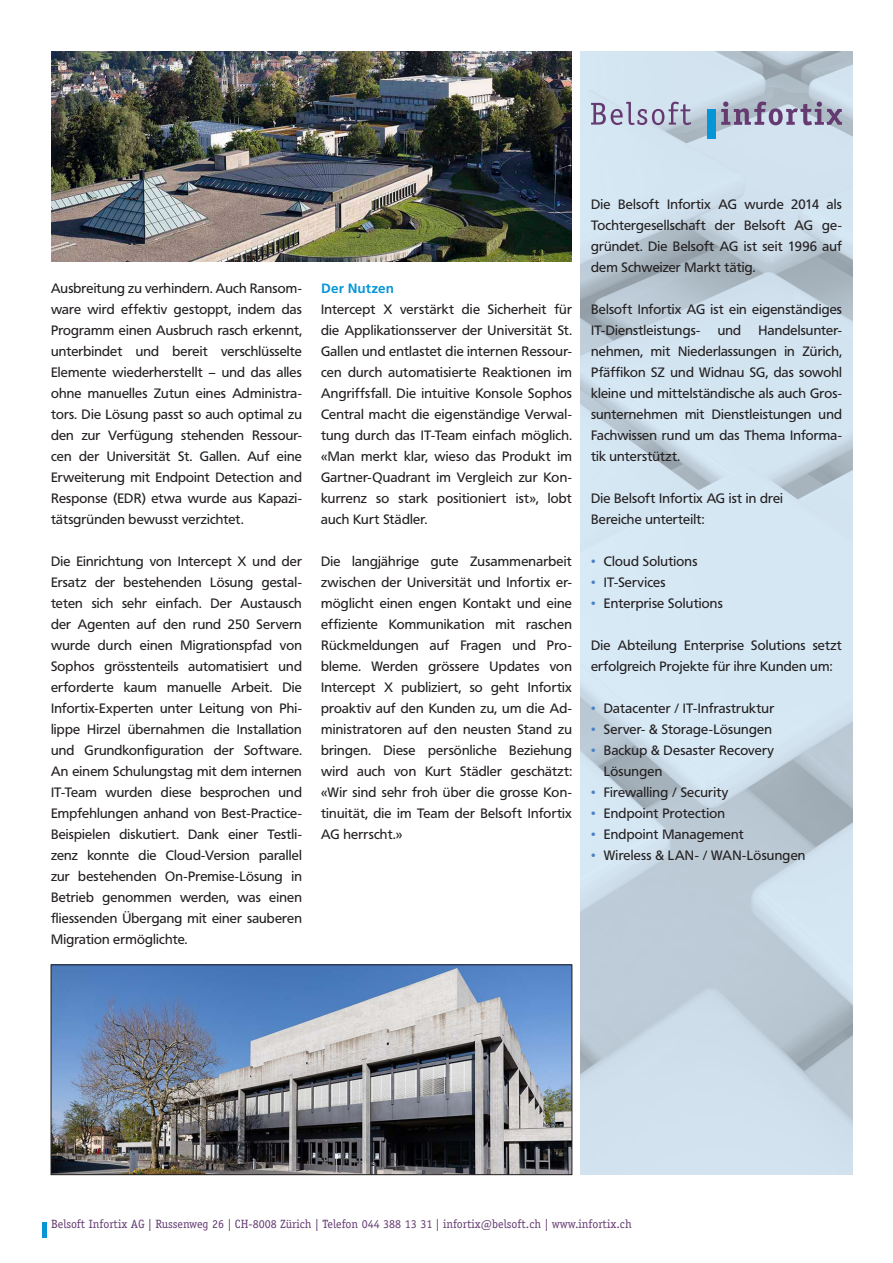
<style>
.page{position:relative;width:893px;height:1263px;background:#fff}
.page>*{position:absolute;margin:0;border:0;box-sizing:border-box;transform-origin:0 0}
.Lauftext{font:13.5px/21px "Frutiger BQ";letter-spacing:.015em;color:#231f20;text-align:justify}
.Aufzählung{font:13.5px/21px "Frutiger BQ";letter-spacing:.015em;color:#231f20}
.Titel_im_Lauftext{font:700 13.5px "Frutiger LT Std";letter-spacing:.01em;color:#0696d7}
.t1{font:12px "Officina Serif Std";color:#643a71}
.s1{color:#4b82c3}
</style>
<div class="page">
<img style="left:51px;top:51px;width:521px;height:210px">
<img style="left:580px;top:51px;width:273px;height:1124px">
<svg style="left:591px;top:102px;width:100px;height:23px;background:#b2b2cb"></svg>
<div style="left:707px;top:109px;width:9px;height:30px;background:#0696d7"></div>
<svg style="left:721px;top:102px;width:121px;height:23px;background:#9b95b0"></svg>
<hr style="left:43px;top:1222px;width:4px;height:16px;background:#0696d7">
<img style="left:53px;top:967px;width:517px;height:206px">
<div style="left:51px;top:965px;width:521px;height:210px;border:1px solid #231f20"></div>
<p class="Lauftext" style="left:51px;top:277px;width:252px">Ausbreitung zu verhindern. Auch Ransom&shy;ware wird effektiv gestoppt, indem das Programm einen Ausbruch rasch erkennt, unterbindet und bereit verschlüsselte Elemente wiederherstellt – und das alles ohne manuelles Zutun eines Administra&shy;tors. Die Lösung passt so auch optimal zu den zur Verfügung stehenden Ressour&shy;cen der Universität St. Gallen. Auf eine Erweiterung mit Endpoint Detection and Response (EDR) etwa wurde aus Kapazi&shy;tätsgründen bewusst verzichtet.</p>
<p class="Lauftext" style="left:51px;top:550px;width:252px">Die Einrichtung von Intercept X und der Ersatz der bestehenden Lösung gestal&shy;teten sich sehr einfach. Der Austausch der Agenten auf den rund 250 Servern wurde durch einen Migrationspfad von Sophos grösstenteils automatisiert und erforderte kaum manuelle Arbeit. Die Infortix-Experten unter Leitung von Phi&shy;lippe Hirzel übernahmen die Installation und Grundkonfiguration der Software.<br>An einem Schulungstag mit dem internen IT-Team wurden diese besprochen und Empfehlungen anhand von Best-Practice-Beispielen diskutiert. Dank einer Testli&shy;zenz konnte die Cloud-Version parallel zur bestehenden On-Premise-Lösung in Betrieb genommen werden, was einen fliessenden Übergang mit einer sauberen Migration ermöglichte.</p>
<p class="Titel_im_Lauftext" style="left:321px;top:280px;width:75px">Der Nutzen</p>
<p class="Lauftext" style="left:321px;top:298px;width:252px">Intercept X verstärkt die Sicherheit für die Applikationsserver der Universität St.<br>Gallen und entlastet die internen Ressour&shy;cen durch automatisierte Reaktionen im Angriffsfall. Die intuitive Konsole Sophos Central macht die eigenständige Verwal&shy;tung durch das IT-Team einfach möglich. «Man merkt klar, wieso das Produkt im Gartner-Quadrant im Vergleich zur Kon&shy;kurrenz so stark positioniert ist», lobt auch Kurt Städler.</p>
<p class="Lauftext" style="left:321px;top:550px;width:252px">Die langjährige gute Zusammenarbeit zwischen der Universität und Infortix er&shy;möglicht einen engen Kontakt und eine effiziente Kommunikation mit raschen Rückmeldungen auf Fragen und Pro&shy;bleme. Werden grössere Updates von Intercept X publiziert, so geht Infortix proaktiv auf den Kunden zu, um die Ad&shy;ministratoren auf den neusten Stand zu bringen. Diese persönliche Beziehung wird auch von Kurt Städler geschätzt: «Wir sind sehr froh über die grosse Kon&shy;tinuität, die im Team der Belsoft Infortix AG herrscht.»</p>
<p class="Lauftext" style="left:591px;top:193px;width:252px">Die Belsoft Infortix AG wurde 2014 als Tochtergesellschaft der Belsoft AG ge&shy;gründet. Die Belsoft AG ist seit 1996 auf dem Schweizer Markt tätig.</p>
<p class="Lauftext" style="left:591px;top:298px;width:252px">Belsoft Infortix AG ist ein eigenständiges<br>IT-Dienstleistungs-</p>
<p class="Lauftext" style="left:591px;top:319px;width:252px;text-indent:167px">Handelsunter&shy;nehmen, mit Niederlassungen in Zürich, Pfäffikon SZ und Widnau SG, das sowohl kleine und mittelständische als auch Gros&shy;sunternehmen mit Dienstleistungen und Fachwissen rund um das Thema Informa&shy;tik unterstützt.</p>
<p class="Lauftext" style="left:591px;top:487px;width:194px">Die Belsoft Infortix AG ist in drei<br>Bereiche unterteilt:</p>
<p class="Aufzählung" style="left:591px;top:550px;width:108px"><span class="s1">•</span> Cloud Solutions</p>
<p class="Aufzählung" style="left:591px;top:571px;width:76px"><span class="s1">•</span> IT-Services</p>
<p class="Aufzählung" style="left:591px;top:592px;width:133px"><span class="s1">•</span> Enterprise Solutions</p>
<p class="Lauftext" style="left:591px;top:634px;width:252px">Die Abteilung Enterprise Solutions setzt erfolgreich Projekte für ihre Kunden um:</p>
<p class="Aufzählung" style="left:591px;top:697px;width:185px"><span class="s1">•</span> Datacenter / IT-Infrastruktur</p>
<p class="Aufzählung" style="left:591px;top:718px;width:182px"><span class="s1">•</span> Server- &amp; Storage-Lösungen</p>
<p class="Aufzählung" style="left:604px;top:739px;width:172px;text-indent:-13px"><span class="s1">•</span> Backup &amp; Desaster Recovery<br>Lösungen</p>
<p class="Aufzählung" style="left:591px;top:781px;width:139px"><span class="s1">•</span> Firewalling / Security</p>
<p class="Aufzählung" style="left:591px;top:802px;width:136px"><span class="s1">•</span> Endpoint Protection</p>
<p class="Aufzählung" style="left:591px;top:823px;width:154px"><span class="s1">•</span> Endpoint Management</p>
<p class="Aufzählung" style="left:591px;top:844px;width:216px"><span class="s1">•</span> Wireless &amp; LAN- / WAN-Lösungen</p>
<p class="Lauftext" style="left:718px;top:319px;width:25px">und</p>
<p class="t1" style="left:51px;top:1217px;width:582px">Belsoft Infortix AG | Russenweg 26 | CH-8008 Zürich | Telefon 044 388 13 31 | infortix@belsoft.ch | www.infortix.ch</p>
</div>
